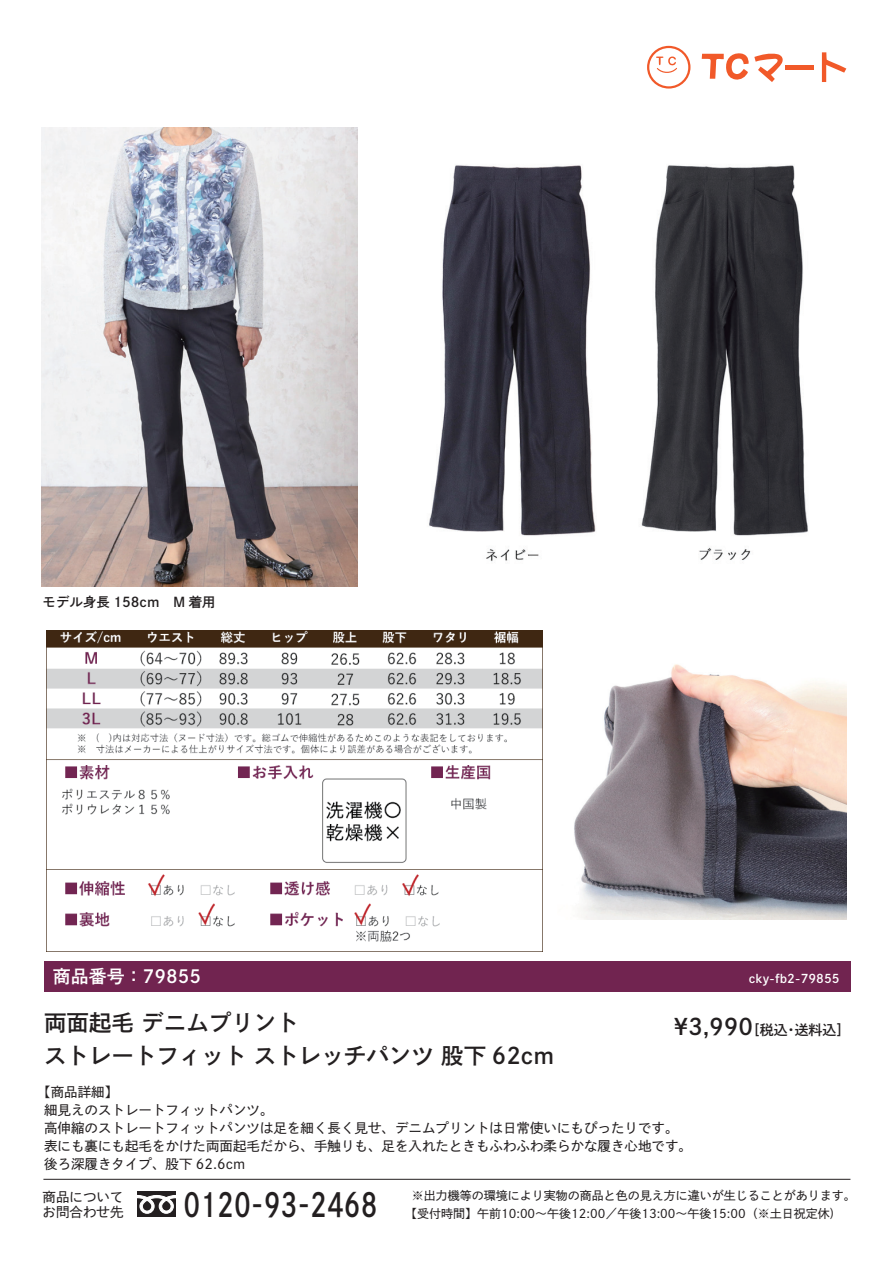
<style>
.page{position:relative;width:893px;height:1263px;background:#fff}
.page>*{position:absolute;margin:0;border:0;box-sizing:border-box;transform-origin:0 0}
.t1{font:32.55px "DNP Shuei Go Kin Std B";color:#231f20;scale:.8 1}
.t2{font:22.5px/33px "DNP Shuei Go Kin Std B";color:#231f20}
.t3{font:18px "DNP Shuei Go Kin Std B";color:#fff}
.t4{font:13.95px "DNP Shuei Go Kin Std B";color:#231f20}
.t5{font:13.5px/18px "DNP Shuei Go Kin Std M";color:#231f20}
.t6{font:13.5px "DNP Shuei Go Kin Std B";color:#231f20}
.t7{font:12px "DNP Shuei Go Kin Std M";color:#231f20}
.t8{font:12px "DNP Shuei Go Kin Std B";color:#fff}
.s1{font-size:22.5px}
</style>
<div class="page">
<img style="left:429px;top:165px;width:379px;height:397px">
<img style="left:574px;top:664px;width:272px;height:255px">
<img style="left:46px;top:630px;width:496px;height:322px">
<img style="left:41px;top:128px;width:317px;height:458px">
<div style="left:44px;top:961px;width:806px;height:31px;background:#712450"></div>
<div style="left:137px;top:1191px;width:39px;height:26px;background:#231f20"></div>
<svg style="left:137px;top:1195px;width:39px;height:19px"></svg>
<hr style="left:43px;top:1179px;width:807px;height:1px;background:#231f20">
<svg style="left:822px;top:52px;width:24px;height:30px"></svg>
<svg style="left:702px;top:53px;width:81px;height:29px"></svg>
<div style="left:785px;top:65px;width:28px;height:5px;background:#f15929"></div>
<svg style="left:647px;top:46px;width:43px;height:43px"></svg>
<div style="left:649px;top:48px;width:39px;height:38px;background:#fff;border-radius:50%"></div>
<svg style="left:656px;top:56px;width:21px;height:17px"></svg>
<p class="t6" style="left:43px;top:592px;width:175px">モデル身長 158cm　M 着用</p>
<h3 class="t3" style="left:53px;top:964px;width:150px">商品番号：79855</h3>
<p class="t8" style="left:749px;top:970px;width:92px">cky-fb2-79855</p>
<h2 class="t2" style="left:44px;top:1005px;width:512px">両面起毛 デニムプリント<br>ストレートフィット ストレッチパンツ 股下 62cm</h2>
<p class="t4" style="left:674px;top:1020px;width:178px"><span class="s1">¥3,990</span>［税込・送料込］</p>
<p class="t5" style="left:44px;top:1083px;width:650px;text-indent:-7px">【商品詳細】<br>細見えのストレートフィットパンツ。<br>高伸縮のストレートフィットパンツは足を細く長く見せ、デニムプリントは日常使いにもぴったりです。表にも裏にも起毛をかけた両面起毛だから、手触りも、足を入れたときもふわふわ柔らかな履き心地です。後ろ深履きタイプ、股下 62.6cm</p>
<p class="t7" style="left:411px;top:1205px;width:436px">【受付時間】午前10:00～午後12:00／午後13:00～午後15:00（※土日祝定休)　</p>
<p class="t7" style="left:412px;top:1188px;width:445px">※出力機等の環境により実物の商品と色の見え方に違いが生じることがあります。</p>
<p class="t5" style="left:43px;top:1189px;width:82px;line-height:15px">商品についてお問合わせ先</p>
<h1 class="t1" style="left:184px;top:1182px;width:244px">0120-93-2468</h1>
</div>
